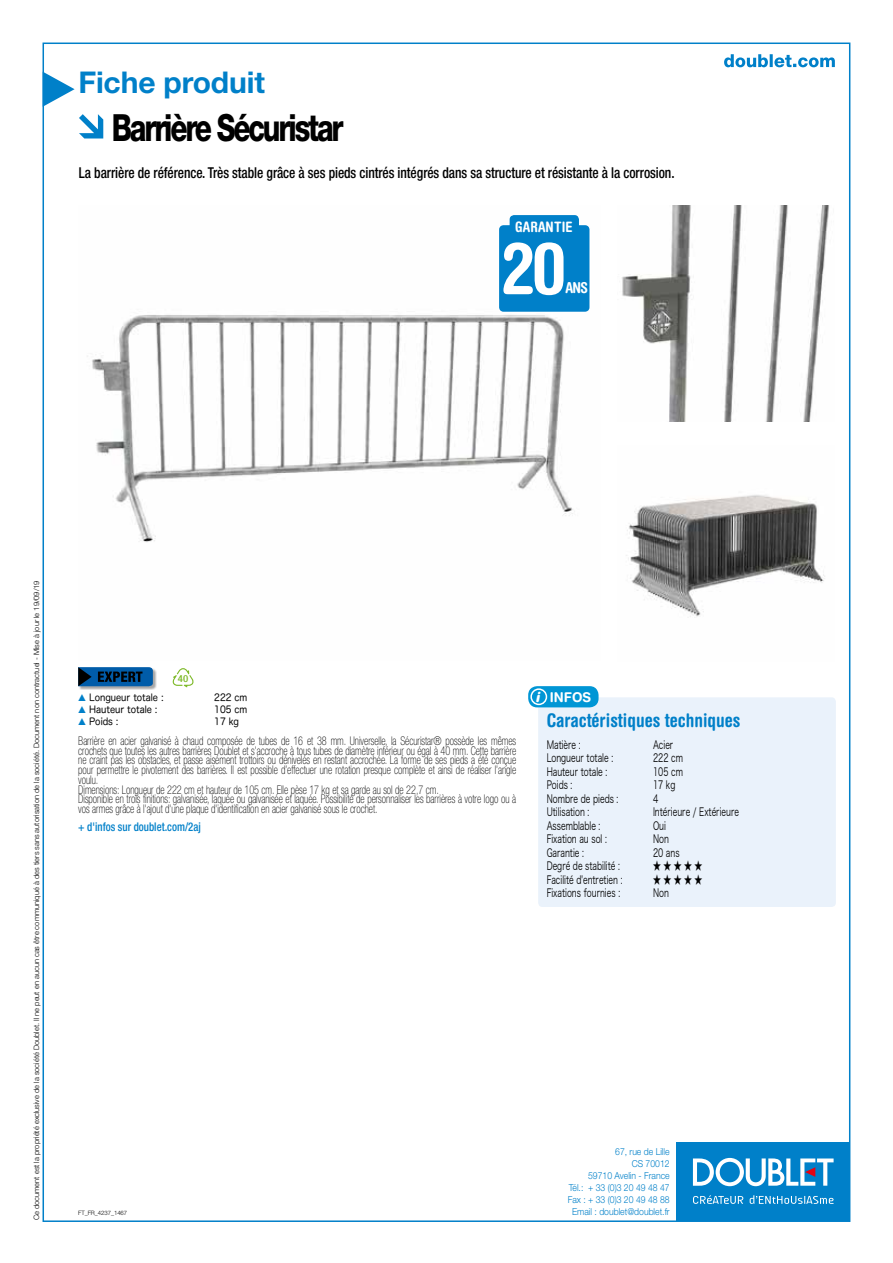
<style>
.page{position:relative;width:893px;height:1263px;background:#fff}
.page>*{position:absolute;margin:0;border:0;box-sizing:border-box;transform-origin:0 0}
.t1{font:700 condensed 72px "Helvetica Rounded LT Std";color:#fff}
.t2{font:800 37.5px "Helvetica Neue LT Std";letter-spacing:-.075em;color:#000;scale:.75 1}
.t3{font:700 30px "Helvetica Neue LT Std";letter-spacing:-.005em;color:#0080c9}
.t4{font:700 condensed 18.75px "Helvetica Rounded LT Std";color:#0080c9}
.t5{font:500 condensed 15px "Helvetica Neue LT Std";letter-spacing:-.005em;color:#000;scale:.9 1}
.t6{font:700 condensed 15px "Helvetica Rounded LT Std";color:#fff}
.t7{font:700 condensed 14.4px "Helvetica Rounded LT Std";letter-spacing:.01em;color:#fff}
.t8{font:700 13.5px "Helvetica Rounded LT Std";color:#fff;scale:.95 1}
.t9{font:100 condensed 12px/9.8px "Helvetica Neue LT Std";color:#000;scale:.85 1}
.t10{font:500 condensed 12px "Helvetica Neue LT Std";color:#0080c9;scale:.9 1}
.t11{font:11.25px "Hira Kaku Pro N W3";color:#000;scale:.7 1}
.t12{font:9.75px "Hira Maru Pro W4";color:#000;scale:.91 1}
.t13{font:500 condensed 9.75px "Helvetica Neue LT Std";color:#7db928;scale:1.11 1}
.t14{font:300 9.6px/12px "Helvetica Neue LT Std";color:#0080c9;text-align:right;scale:.9 1}
.t15{font:300 7.5px "Helvetica Neue LT Std";color:#000}
.t16{font:300 6px "Helvetica Neue LT Std";letter-spacing:-.005em;color:#000}
.s1{color:#0080c9}
.s2{font-weight:900;font-style:italic}
</style>
<div class="page">
<div style="left:676px;top:1142px;width:174px;height:78px;background:#0080c9"></div>
<svg style="left:693px;top:1158px;width:141px;height:28px"></svg>
<svg style="left:693px;top:1195px;width:50px;height:9px"></svg>
<svg style="left:750px;top:1195px;width:83px;height:9px"></svg>
<svg style="left:724px;top:54px;width:111px;height:13px"></svg>
<svg style="left:43px;top:72px;width:32px;height:35px"></svg>
<div style="left:538px;top:697px;width:298px;height:210px;background:#eaf2fb;border-radius:4px"></div>
<div style="left:528px;top:686px;width:71px;height:21px;background:#0096d5;border-radius:9px"></div>
<div style="left:527px;top:685px;width:73px;height:24px;border:2px solid #fff;border-radius:10px"></div>
<div style="left:530px;top:688px;width:17px;height:17px;border:2px solid #fff;border-radius:50%"></div>
<img style="left:87px;top:315px;width:486px;height:227px">
<svg style="left:79px;top:114px;width:24px;height:24px"></svg>
<img style="left:626px;top:495px;width:199px;height:122px">
<img style="left:622px;top:205px;width:207px;height:216px">
<div style="left:78px;top:667px;width:79px;height:23px;background:#000;opacity:.35"></div>
<svg style="left:78px;top:667px;width:75px;height:19px"></svg>
<svg style="left:172px;top:668px;width:22px;height:19px"></svg>
<div style="left:498px;top:224px;width:92px;height:88px;background:#0080c9;border-radius:5px"></div>
<div style="left:497px;top:224px;width:94px;height:89px;border:2px solid #fff;border-radius:5px"></div>
<div style="left:510px;top:215px;width:69px;height:22px;background:#0080c9;border-radius:4px"></div>
<div style="left:508px;top:213px;width:73px;height:26px;border:2px solid #fff;border-radius:5px"></div>
<h3 class="t3" style="left:78px;top:64px;width:188px">Fiche produit</h3>
<h2 class="t2" style="left:112px;top:105px;width:311px">Barrière Sécuristar</h2>
<p class="t5" style="left:79px;top:164px;width:663px">La barrière de référence. Très stable grâce à ses pieds cintrés intégrés dans sa structure et résistante à la corrosion.</p>
<p class="t7" style="left:515px;top:218px;width:59px">GARANTIE</p>
<h1 class="t1" style="left:501px;top:225px;width:67px">20</h1>
<p class="t6" style="left:566px;top:278px;width:24px">ANS</p>
<p class="t15" style="left:32px;top:1220px;width:641px;rotate:-90deg">Ce document est la propriété exclusive de la société Doublet. Il ne peut en aucun cas être communiqué à des tiers sans autorisation de la société. Document non contractuel - Mise à jour le 19/09/19</p>
<p class="t13" style="left:178px;top:672px;width:11px">40</p>
<p class="t12" style="left:78px;top:689px;width:95px"><span class="s1">▲</span> Longueur totale :</p>
<p class="t12" style="left:214px;top:689px;width:38px">222 cm</p>
<p class="t12" style="left:78px;top:701px;width:89px"><span class="s1">▲</span> Hauteur totale :</p>
<p class="t12" style="left:214px;top:701px;width:38px">105 cm</p>
<p class="t12" style="left:78px;top:713px;width:46px"><span class="s1">▲</span> Poids :</p>
<p class="t12" style="left:214px;top:713px;width:29px">17 kg</p>
<p class="t9" style="left:78px;top:736px;width:517px">Barrière en acier galvanisé à chaud composée de tubes de 16 et 38 mm. Universelle, la Sécuristar® possède les mêmes crochets que toutes les autres barrières Doublet et s’accroche à tous tubes de diamètre inférieur ou égal à 40 mm. Cette barrière ne craint pas les obstacles, et passe aisément trottoirs ou dénivelés en restant accrochée. La forme de ses pieds a été conçue pour permettre le pivotement des barrières. Il est possible d’effectuer une rotation presque complète et ainsi de réaliser l’angle voulu.<br>Dimensions: Longueur de 222 cm et hauteur de 105 cm. Elle pèse 17 kg et sa garde au sol de 22,7 cm.<br>Disponible en trois finitions: galvanisée, laquée ou galvanisée et laquée. Possibilité de personnaliser les barrières à votre logo ou à vos armes grâce à l'ajout d'une plaque d'identification en acier galvanisé sous le crochet.</p>
<p class="t10" style="left:78px;top:820px;width:138px">+ d'infos sur doublet.com/2aj</p>
<p class="t8" style="left:536px;top:688px;width:60px"><span class="s2">i</span> INFOS</p>
<h3 class="t4" style="left:547px;top:709px;width:195px">Caractéristiques techniques</h3>
<p class="t11" style="left:547px;top:734px;width:50px">Matière :</p>
<p class="t11" style="left:653px;top:734px;width:31px">Acier</p>
<p class="t11" style="left:547px;top:748px;width:97px">Longueur totale :</p>
<p class="t11" style="left:653px;top:748px;width:44px">222 cm</p>
<p class="t11" style="left:547px;top:761px;width:88px">Hauteur totale :</p>
<p class="t11" style="left:653px;top:761px;width:44px">105 cm</p>
<p class="t11" style="left:547px;top:775px;width:38px">Poids :</p>
<p class="t11" style="left:653px;top:775px;width:34px">17 kg</p>
<p class="t11" style="left:547px;top:788px;width:104px">Nombre de pieds :</p>
<p class="t11" style="left:653px;top:788px;width:9px">4</p>
<p class="t11" style="left:547px;top:802px;width:63px">Utilisation :</p>
<p class="t11" style="left:653px;top:802px;width:124px">Intérieure / Extérieure</p>
<p class="t11" style="left:547px;top:815px;width:78px">Assemblable :</p>
<p class="t11" style="left:653px;top:815px;width:20px">Oui</p>
<p class="t11" style="left:547px;top:829px;width:88px">Fixation au sol :</p>
<p class="t11" style="left:653px;top:829px;width:24px">Non</p>
<p class="t11" style="left:547px;top:842px;width:55px">Garantie :</p>
<p class="t11" style="left:653px;top:842px;width:39px">20 ans</p>
<p class="t11" style="left:547px;top:856px;width:106px">Degré de stabilité :</p>
<p class="t11" style="left:653px;top:856px;width:72px">★ ★ ★ ★ ★</p>
<p class="t11" style="left:547px;top:869px;width:110px">Facilité d'entretien :</p>
<p class="t11" style="left:653px;top:869px;width:72px">★ ★ ★ ★ ★</p>
<p class="t11" style="left:547px;top:883px;width:107px">Fixations fournies :</p>
<p class="t11" style="left:653px;top:883px;width:24px">Non</p>
<p class="t16" style="left:78px;top:1209px;width:51px">FT_FR_4237_1467</p>
<p class="t14" style="left:568px;top:1145px;width:115px">67, rue de Lille<br>CS 70012<br>59710 Avelin - France<br>Tél.: + 33 (0)3 20 49 48 47<br>Fax : + 33 (0)3 20 49 48 88<br>Email : doublet@doublet.fr</p>
</div>
